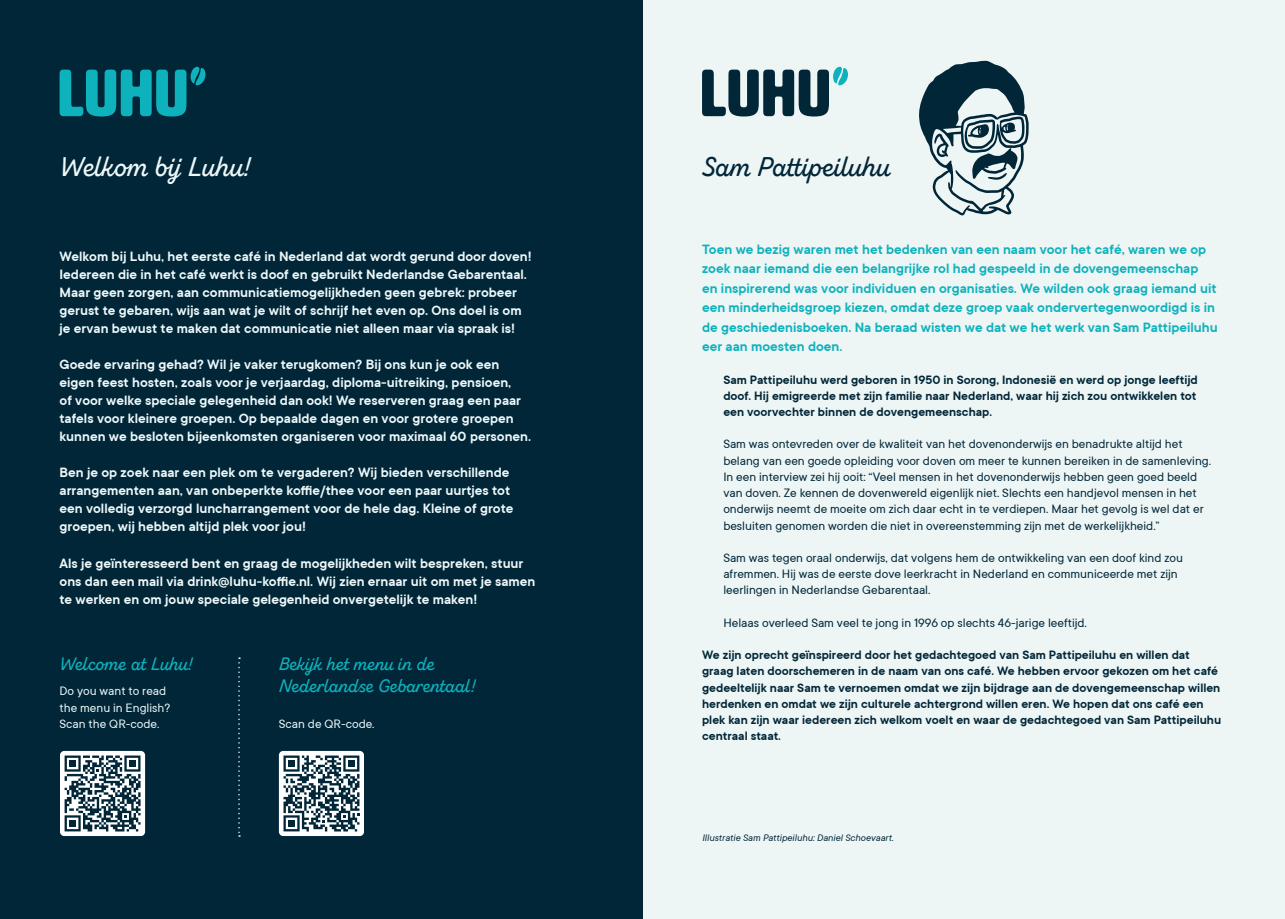
<style>
.page{position:relative;width:1285px;height:919px;background:#fff}
.page>*{position:absolute;margin:0;border:0;box-sizing:border-box;transform-origin:0 0}
.t1{font:27px "Zing Script Rust SB Demo Base";color:#002638}
.t2{font:27px "Zing Script Rust SB Demo Base";letter-spacing:.005em;color:#eef8f9}
.t3{font:18px "Zing Script Rust SB Demo Base";color:#0eb2bc}
.t4{font:600 15px "TT Commons";color:#eef8f9}
.t5{font:600 15px/19.5px "TT Commons";color:#0eb2bc}
.t6{font:13.5px/16.2px "TT Commons";color:#002638}
.t7{font:600 13.5px/16.2px "TT Commons";color:#002638}
.t8{font:13.5px "TT Commons";color:#eef8f9}
.t9{font:italic 10.5px "TT Commons";color:#002638}
</style>
<div class="page">
<div style="left:642px;top:0;width:642px;height:918px;background:#edf5f5"></div>
<svg style="left:702px;top:67px;width:145px;height:49px"></svg>
<div style="left:0;top:0;width:642px;height:918px;background:#002638"></div>
<svg style="left:60px;top:67px;width:145px;height:49px"></svg>
<div style="left:279px;top:750px;width:85px;height:86px;background:#fff;border-radius:4px"></div>
<svg style="left:283px;top:755px;width:76px;height:76px"></svg>
<div style="left:288px;top:760px;width:7px;height:7px;background:#002638"></div>
<div style="left:348px;top:760px;width:7px;height:7px;background:#002638"></div>
<div style="left:288px;top:819px;width:7px;height:7px;background:#002638"></div>
<svg style="left:238px;top:657px;width:2px;height:179px"></svg>
<div style="left:60px;top:750px;width:85px;height:86px;background:#fff;border-radius:4px"></div>
<svg style="left:65px;top:755px;width:75px;height:76px"></svg>
<div style="left:69px;top:760px;width:7px;height:7px;background:#002638"></div>
<div style="left:129px;top:760px;width:7px;height:7px;background:#002638"></div>
<div style="left:69px;top:819px;width:7px;height:7px;background:#002638"></div>
<svg style="left:919px;top:61px;width:109px;height:155px"></svg>
<p class="t2" style="left:60px;top:150px;width:193px">Welkom bij Luhu!</p>
<p class="t4" style="left:60px;top:247px;width:473px">Welkom bij Luhu, het eerste café in Nederland dat wordt gerund door doven!</p>
<p class="t4" style="left:60px;top:265px;width:469px">Iedereen die in het café werkt is doof en gebruikt Nederlandse Gebarentaal.</p>
<p class="t4" style="left:60px;top:283px;width:459px">Maar geen zorgen, aan communicatiemogelijkheden geen gebrek: probeer</p>
<p class="t4" style="left:60px;top:301px;width:463px">gerust te gebaren, wijs aan wat je wilt of schrijf het even op. Ons doel is om</p>
<p class="t4" style="left:60px;top:319px;width:457px">je ervan bewust te maken dat communicatie niet alleen maar via spraak is!</p>
<p class="t4" style="left:60px;top:355px;width:441px">Goede ervaring gehad? Wil je vaker terugkomen? Bij ons kun je ook een</p>
<p class="t4" style="left:60px;top:373px;width:453px">eigen feest hosten, zoals voor je verjaardag, diploma-uitreiking, pensioen,</p>
<p class="t4" style="left:60px;top:391px;width:463px">of voor welke speciale gelegenheid dan ook! We reserveren graag een paar</p>
<p class="t4" style="left:60px;top:409px;width:455px">tafels voor kleinere groepen. Op bepaalde dagen en voor grotere groepen</p>
<p class="t4" style="left:60px;top:427px;width:473px">kunnen we besloten bijeenkomsten organiseren voor maximaal 60 personen.</p>
<p class="t4" style="left:60px;top:463px;width:451px">Ben je op zoek naar een plek om te vergaderen? Wij bieden verschillende</p>
<p class="t4" style="left:60px;top:481px;width:452px">arrangementen aan, van onbeperkte koffie/thee voor een paar uurtjes tot</p>
<p class="t4" style="left:60px;top:499px;width:455px">een volledig verzorgd luncharrangement voor de hele dag. Kleine of grote</p>
<p class="t4" style="left:60px;top:517px;width:248px">groepen, wij hebben altijd plek voor jou!</p>
<p class="t4" style="left:60px;top:553px;width:465px">Als je geïnteresseerd bent en graag de mogelijkheden wilt bespreken, stuur</p>
<p class="t4" style="left:60px;top:571px;width:477px">ons dan een mail via drink@luhu-koffie.nl. Wij zien ernaar uit om met je samen</p>
<p class="t4" style="left:60px;top:589px;width:419px">te werken en om jouw speciale gelegenheid onvergetelijk te maken!</p>
<p class="t3" style="left:60px;top:652px;width:135px">Welcome at Luhu!</p>
<p class="t8" style="left:60px;top:682px;width:108px">Do you want to read</p>
<p class="t8" style="left:60px;top:699px;width:112px">the menu in English?</p>
<p class="t8" style="left:60px;top:715px;width:101px">Scan the QR-code.</p>
<p class="t3" style="left:279px;top:652px;width:157px">Bekijk het menu in de</p>
<p class="t3" style="left:279px;top:674px;width:199px">Nederlandse Gebarentaal!</p>
<p class="t8" style="left:279px;top:715px;width:97px">Scan de QR-code.</p>
<p class="t1" style="left:702px;top:150px;width:189px">Sam Pattipeiluhu</p>
<p class="t5" style="left:702px;top:239px;width:517px">Toen we bezig waren met het bedenken van een naam voor het café, waren we op zoek naar iemand die een belangrijke rol had gespeeld in de dovengemeenschap en inspirerend was voor individuen en organisaties. We wilden ook graag iemand uit een minderheidsgroep kiezen, omdat deze groep vaak ondervertegenwoordigd is in de geschiedenisboeken. Na beraad wisten we dat we het werk van Sam Pattipeiluhu eer aan moesten doen.</p>
<p class="t7" style="left:723px;top:371px;width:476px">Sam Pattipeiluhu werd geboren in 1950 in Sorong, Indonesië en werd op jonge leeftijd doof. Hij emigreerde met zijn familie naar Nederland, waar hij zich zou ontwikkelen tot</p>
<p class="t7" style="left:723px;top:403px;width:270px">een voorvechter binnen de dovengemeenschap.</p>
<p class="t6" style="left:723px;top:436px;width:460px">Sam was ontevreden over de kwaliteit van het dovenonderwijs en benadrukte altijd het</p>
<p class="t6" style="left:723px;top:452px;width:489px">belang van een goede opleiding voor doven om meer te kunnen bereiken in de samenleving.<br>In een interview zei hij ooit: “Veel mensen in het dovenonderwijs hebben geen goed beeld van doven. Ze kennen de dovenwereld eigenlijk niet. Slechts een handjevol mensen in het onderwijs neemt de moeite om zich daar echt in te verdiepen. Maar het gevolg is wel dat er besluiten genomen worden die niet in overeenstemming zijn met de werkelijkheid.”</p>
<p class="t6" style="left:723px;top:549px;width:461px">Sam was tegen oraal onderwijs, dat volgens hem de ontwikkeling van een doof kind zou</p>
<p class="t6" style="left:723px;top:565px;width:456px">afremmen. Hij was de eerste dove leerkracht in Nederland en communiceerde met zijn</p>
<p class="t6" style="left:723px;top:581px;width:209px">leerlingen in Nederlandse Gebarentaal.</p>
<p class="t6" style="left:723px;top:614px;width:365px">Helaas overleed Sam veel te jong in 1996 op slechts 46-jarige leeftijd.</p>
<p class="t7" style="left:702px;top:646px;width:520px">We zijn oprecht geïnspireerd door het gedachtegoed van Sam Pattipeiluhu en willen dat graag laten doorschemeren in de naam van ons café. We hebben ervoor gekozen om het café gedeeltelijk naar Sam te vernoemen omdat we zijn bijdrage aan de dovengemeenschap willen herdenken en omdat we zijn culturele achtergrond willen eren. We hopen dat ons café een plek kan zijn waar iedereen zich welkom voelt en waar de gedachtegoed van Sam Pattipeiluhu centraal staat.</p>
<p class="t9" style="left:702px;top:830px;width:193px">Illustratie Sam Pattipeiluhu: Daniel Schoevaart.</p>
</div>
